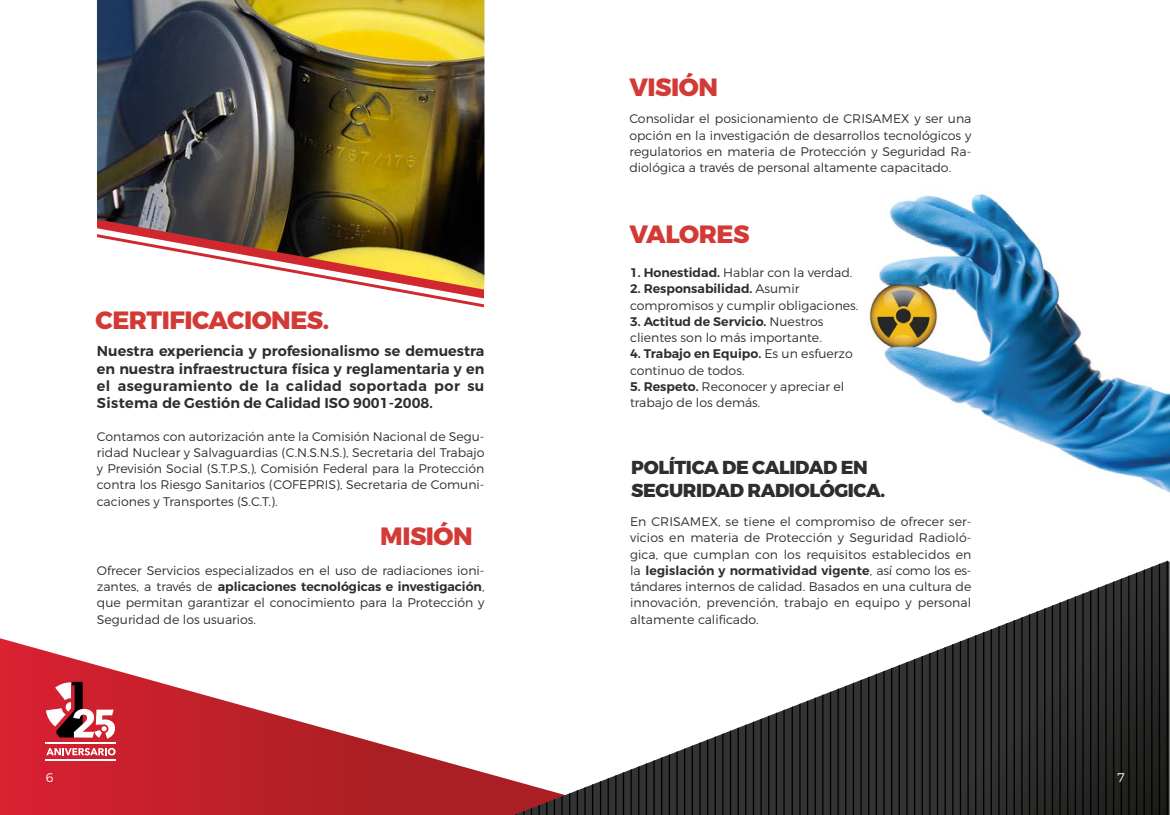
<style>
.page{position:relative;width:1170px;height:815px;background:#fff}
.page>*{position:absolute;margin:0;border:0;box-sizing:border-box;transform-origin:0 0}
.t1{font:800 25px "Montserrat";letter-spacing:-.02em;color:#d33a36}
.t2{font:800 18.75px/22.5px "Montserrat";letter-spacing:-.02em;color:#2e2e2f}
.t3{font:600 14.38px/17.2px "Montserrat";letter-spacing:.02em;color:#2e2e2f;text-align:justify}
.t4{font:300 12.5px/16.2px "Montserrat";color:#2e2e2f;text-align:justify}
.t5{font:300 12.5px "Montserrat";color:#fff}
.s1{font-weight:600}
</style>
<div class="page">
<img style="left:97px;top:0;width:387px;height:213px">
<svg style="left:0;top:638px;width:514px;height:177px"></svg>
<svg style="left:514px;top:561px;width:654px;height:254px"></svg>
<svg style="left:46px;top:748px;width:69px;height:7px"></svg>
<svg style="left:46px;top:682px;width:69px;height:57px"></svg>
<hr style="left:46px;top:759px;width:70px;height:2px;background:#fff">
<hr style="left:46px;top:742px;width:70px;height:2px;background:#fff">
<img style="left:97px;top:213px;width:388px;height:18px">
<svg style="left:97px;top:231px;width:388px;height:77px"></svg>
<div style="left:484px;top:285px;width:16px;height:35px;background:#fff"></div>
<img style="left:869px;top:194px;width:300px;height:299px">
<h1 class="t1" style="left:629px;top:71px;width:90px">VISIÓN</h1>
<p class="t4" style="left:629px;top:110px;width:343px">Consolidar el posicionamiento de CRISAMEX y ser una opción en la investigación de desarrollos tecnológicos y regulatorios en materia de Protección y Seguridad Ra&shy;diológica a través de personal altamente capacitado.</p>
<h1 class="t1" style="left:96px;top:304px;width:235px">CERTIFICACIONES.</h1>
<p class="t3" style="left:97px;top:343px;width:389px">Nuestra experiencia y profesionalismo se demuestra en nuestra infraestructura física y reglamentaria y en el aseguramiento de la calidad soportada por su Sistema de Gestión de Calidad ISO 9001-2008.</p>
<p class="t4" style="left:97px;top:428px;width:389px">Contamos con autorización ante la Comisión Nacional de Segu&shy;ridad Nuclear y Salvaguardias (C.N.S.N.S.), Secretaria del Trabajo y Previsión Social (S.T.P.S,), Comisión Federal para la Protección contra los Riesgo Sanitarios (COFEPRIS), Secretaria de Comuni&shy;caciones y Transportes (S.C.T.).</p>
<h1 class="t1" style="left:380px;top:521px;width:94px">MISIÓN</h1>
<p class="t4" style="left:97px;top:562px;width:389px">Ofrecer Servicios especializados en el uso de radiaciones ioni&shy;zantes, a través de <span class="s1">aplicaciones tecnológicas e investigación</span>, que permitan garantizar el conocimiento para la Protección y Seguridad de los usuarios.</p>
<h1 class="t1" style="left:629px;top:219px;width:121px">VALORES</h1>
<p class="t4" style="left:630px;top:264px;width:224px"><span class="s1">1. Honestidad.</span> Hablar con la verdad.</p>
<p class="t4" style="left:630px;top:281px;width:230px"><span class="s1">2. Responsabilidad.</span> Asumir compromisos y cumplir obligaciones.</p>
<p class="t4" style="left:630px;top:313px;width:195px"><span class="s1">3. Actitud de Servicio.</span> Nuestros clientes son lo más importante.</p>
<p class="t4" style="left:630px;top:346px;width:224px"><span class="s1">4. Trabajo en Equipo.</span> Es un esfuerzo continuo de todos.</p>
<p class="t4" style="left:630px;top:378px;width:216px"><span class="s1">5. Respeto.</span> Reconocer y apreciar el trabajo de los demás.</p>
<h2 class="t2" style="left:631px;top:457px;width:255px">POLÍTICA DE CALIDAD EN<br>SEGURIDAD RADIOLÓGICA.</h2>
<p class="t4" style="left:630px;top:513px;width:343px">En CRISAMEX, se tiene el compromiso de ofrecer ser&shy;vicios en materia de Protección y Seguridad Radioló&shy;gica, que cumplan con los requisitos establecidos en la <span class="s1">legislación y normatividad vigente</span>, así como los es&shy;tándares internos de calidad. Basados en una cultura de innovación, prevención, trabajo en equipo y personal altamente calificado.</p>
<p class="t5" style="left:46px;top:770px;width:9px">6</p>
<p class="t5" style="left:1117px;top:770px;width:9px">7</p>
</div>
